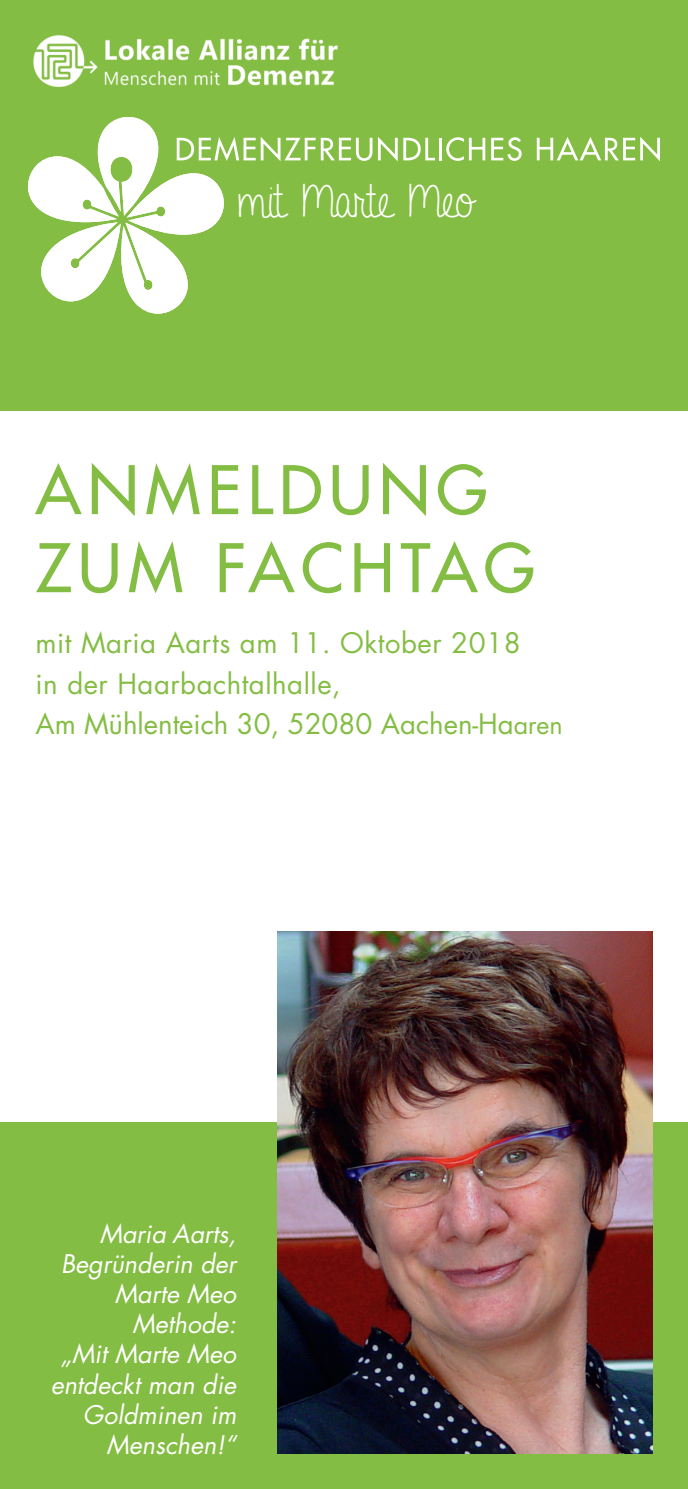
<style>
.page{position:relative;width:688px;height:1489px;background:#fff}
.page>*{position:absolute;margin:0;border:0;box-sizing:border-box;transform-origin:0 0}
.t1{font:65px "Futura";letter-spacing:.1em;color:#84bd43}
.t2{font:47.5px "A Gentle Touch";color:#fff}
.t3{font:27.5px/40px "Futura";letter-spacing:.02em;color:#84bd43}
.t4{font:italic 25px/30px "Futura";color:#fff;text-align:right}
.s1{font-size:25px}
</style>
<div class="page">
<div style="left:0;top:1121px;width:687px;height:367px;background:#84bd43"></div>
<img style="left:277px;top:931px;width:375px;height:522px">
<div style="left:0;top:0;width:687px;height:410px;background:#84bd43"></div>
<svg style="left:378px;top:137px;width:19px;height:24px"></svg>
<svg style="left:403px;top:138px;width:32px;height:22px"></svg>
<hr style="left:438px;top:138px;width:3px;height:22px;background:#fff">
<svg style="left:446px;top:137px;width:39px;height:24px"></svg>
<svg style="left:491px;top:137px;width:30px;height:24px"></svg>
<svg style="left:536px;top:137px;width:123px;height:24px"></svg>
<svg style="left:28px;top:117px;width:344px;height:197px"></svg>
<img style="left:33px;top:35px;width:305px;height:52px">
<p class="t2" style="left:239px;top:175px;width:237px">mit Marte Meo</p>
<p class="t1" style="left:35px;top:448px;width:453px">ANMELDUNG</p>
<p class="t1" style="left:35px;top:526px;width:500px">ZUM FACHTAG</p>
<p class="t3" style="left:35px;top:623px;width:528px">mit Maria Aarts am 11. Oktober 2018<br>in der Haarbachtalhalle,<br>Am Mühlenteich 30, 52080 Aachen-Ha<span class="s1">aren</span></p>
<p class="t4" style="left:51px;top:1218px;width:187px">Maria Aarts,<br>Begründerin der<br>Marte Meo<br>Methode:<br>„Mit Marte Meo entdeckt man die<br>Goldminen im<br>Menschen!“</p>
</div>
